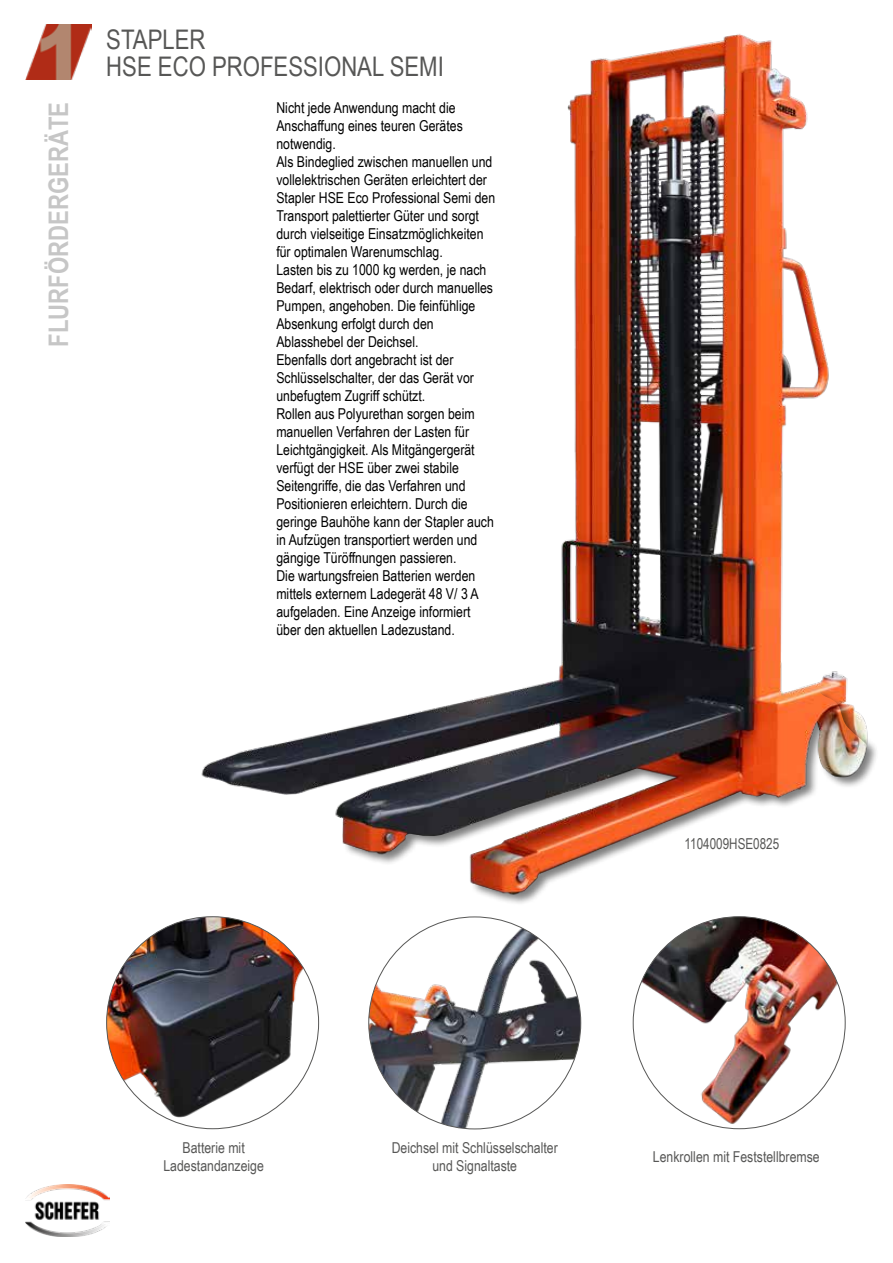
<style>
.page{position:relative;width:893px;height:1263px;background:#fff}
.page>*{position:absolute;margin:0;border:0;box-sizing:border-box;transform-origin:0 0}
.t1{font:27px/27px "Arial Narrow";color:#575756}
.t2{font:700 27px "Arial Narrow";color:#c6c6c6}
.t3{font:15px/18px "Arial Narrow";color:#000}
.t4{font:15px/18px "Arial Narrow";color:#575756;text-align:center}
.t5{font:15px "Arial Narrow";color:#575756;scale:.95 1}
</style>
<div class="page">
<img style="left:26px;top:1184px;width:83px;height:53px">
<img style="left:26px;top:25px;width:65px;height:55px">
<img style="left:107px;top:917px;width:212px;height:201px">
<img style="left:636px;top:917px;width:209px;height:210px">
<img style="left:369px;top:923px;width:212px;height:206px">
<img style="left:201px;top:34px;width:647px;height:761px">
<img style="left:288px;top:689px;width:585px;height:213px">
<h1 class="t2" style="left:38px;top:347px;width:246px;rotate:-90deg">FLURFÖRDERGERÄTE</h1>
<h1 class="t1" style="left:106px;top:25px;width:339px">STAPLER<br>HSE ECO PROFESSIONAL SEMI</h1>
<p class="t3" style="left:276px;top:98px;width:220px">Nicht jede Anwendung macht die Anschaffung eines teuren Gerätes notwendig.<br>Als Bindeglied zwischen manuellen und vollelektrischen Geräten erleichtert der Stapler HSE Eco Professional Semi den Transport palettierter Güter und sorgt durch vielseitige Einsatzmöglichkeiten für optimalen Warenumschlag.<br>Lasten bis zu 1000 kg werden, je nach Bedarf, elektrisch oder durch manuelles Pumpen, angehoben. Die feinfühlige Absenkung erfolgt durch den Ablasshebel der Deichsel.<br>Ebenfalls dort angebracht ist der Schlüsselschalter, der das Gerät vor unbefugtem Zugriff schützt.<br>Rollen aus Polyurethan sorgen beim manuellen Verfahren der Lasten für Leichtgängigkeit. Als Mitgängergerät verfügt der HSE über zwei stabile Seitengriffe, die das Verfahren und Positionieren erleichtern. Durch die geringe Bauhöhe kann der Stapler auch in Aufzügen transportiert werden und gängige Türöffnungen passieren.<br>Die wartungsfreien Batterien werden mittels externem Ladegerät 48 V/ 3 A aufgeladen. Eine Anzeige informiert über den aktuellen Ladezustand.</p>
<p class="t5" style="left:685px;top:833px;width:101px">1104009HSE0825</p>
<p class="t4" style="left:163px;top:1138px;width:102px">Batterie mit<br>Ladestandanzeige</p>
<p class="t4" style="left:653px;top:1147px;width:168px">Lenkrollen mit Feststellbremse</p>
<p class="t4" style="left:392px;top:1138px;width:168px">Deichsel mit Schlüsselschalter und Signaltaste</p>
</div>
